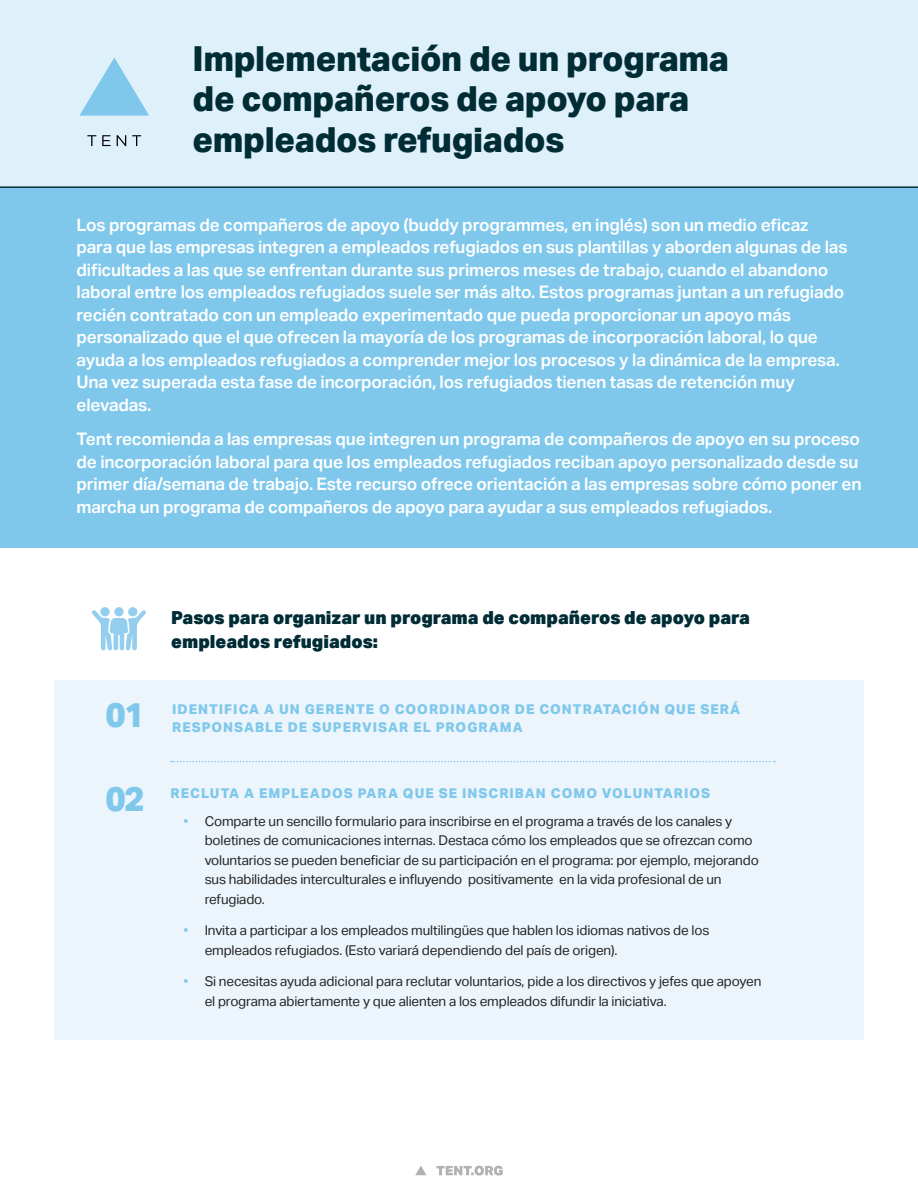
<style>
.page{position:relative;width:918px;height:1188px;background:#fff}
.page>*{position:absolute;margin:0;border:0;box-sizing:border-box;transform-origin:0 0}
.t1{font:800 34.5px/40.5px "Aktiv Grotesk";letter-spacing:-.01em;color:#002c36}
.t2{font:800 34.5px "Aktiv Grotesk";color:#7fc8ec}
.t3{font:900 18px/24px "Aktiv Grotesk";color:#002c36}
.t4{font:600 17.25px/22.5px "Aktiv Grotesk";letter-spacing:-.01em;color:#fff}
.t5{font:13.5px/19.5px "Aktiv Grotesk";letter-spacing:-.01em;color:#242322}
.t6{font:800 13.5px/18px "Aktiv Grotesk";letter-spacing:.075em;color:#7fc8ec}
.s1{color:#7fc8ec}
</style>
<div class="page">
<svg style="left:415px;top:1165px;width:12px;height:10px"></svg>
<svg style="left:436px;top:1166px;width:67px;height:9px"></svg>
<div style="left:54px;top:680px;width:810px;height:360px;background:#ecf5fc"></div>
<div style="left:0;top:0;width:918px;height:360px;background:#def0f9"></div>
<svg style="left:87px;top:135px;width:9px;height:11px"></svg>
<svg style="left:102px;top:135px;width:9px;height:11px"></svg>
<svg style="left:117px;top:135px;width:9px;height:11px"></svg>
<svg style="left:132px;top:135px;width:9px;height:11px"></svg>
<svg style="left:79px;top:58px;width:70px;height:58px"></svg>
<div style="left:0;top:188px;width:918px;height:359px;background:#7fc8ec"></div>
<hr style="left:0;top:186px;width:918px;height:2px;background:#002c36">
<svg style="left:92px;top:610px;width:54px;height:41px"></svg>
<div style="left:100px;top:607px;width:10px;height:9px;background:#94ceef;border-radius:50%"></div>
<div style="left:128px;top:607px;width:9px;height:9px;background:#94ceef;border-radius:50%"></div>
<div style="left:114px;top:607px;width:10px;height:9px;background:#94ceef;border-radius:50%"></div>
<svg style="left:171px;top:761px;width:604px;height:1px"></svg>
<h1 class="t1" style="left:193px;top:38px;width:538px">Implementación de un programa de compañeros de apoyo para empleados refugiados</h1>
<p class="t4" style="left:77px;top:213px;width:772px">Los programas de compañeros de apoyo (buddy programmes, en inglés) son un medio eficaz para que las empresas integren a empleados refugiados en sus plantillas y aborden algunas de las dificultades a las que se enfrentan durante sus primeros meses de trabajo, cuando el abandono laboral entre los empleados refugiados suele ser más alto. Estos programas juntan a un refugiado recién contratado con un empleado experimentado que pueda proporcionar un apoyo más personalizado que el que ofrecen la mayoría de los programas de incorporación laboral, lo que ayuda a los empleados refugiados a comprender mejor los procesos y la dinámica de la empresa.<br>Una vez superada esta fase de incorporación, los refugiados tienen tasas de retención muy elevadas.</p>
<p class="t4" style="left:77px;top:428px;width:787px">Tent recomienda a las empresas que integren un programa de compañeros de apoyo en su proceso de incorporación laboral para que los empleados refugiados reciban apoyo personalizado desde su primer día/semana de trabajo. Este recurso ofrece orientación a las empresas sobre cómo poner en marcha un programa de compañeros de apoyo para ayudar a sus empleados refugiados.</p>
<h1 class="t2" style="left:106px;top:693px;width:41px">01</h1>
<h1 class="t2" style="left:106px;top:777px;width:41px">02</h1>
<p class="t3" style="left:171px;top:605px;width:580px">Pasos para organizar un programa de compañeros de apoyo para empleados refugiados:</p>
<p class="t6" style="left:172px;top:700px;width:570px">IDENTIFICA A UN GERENTE O COORDINADOR DE CONTRATACIÓN QUE SERÁ<br>RESPONSABLE DE SUPERVISAR EL PROGRAMA</p>
<p class="t6" style="left:171px;top:784px;width:541px">RECLUTA A EMPLEADOS PARA QUE SE INSCRIBAN COMO VOLUNTARIOS</p>
<p class="t5" style="left:205px;top:812px;width:556px;text-indent:-21px"><span class="s1">•</span> Comparte un sencillo formulario para inscribirse en el programa a través de los canales y boletines de comunicaciones internas. Destaca cómo los empleados que se ofrezcan como voluntarios se pueden beneficiar de su participación en el programa: por ejemplo, mejorando sus habilidades interculturales e influyendo positivamente en la vida profesional de un refugiado.</p>
<p class="t5" style="left:205px;top:921px;width:506px;text-indent:-21px"><span class="s1">•</span> Invita a participar a los empleados multilingües que hablen los idiomas nativos de los empleados refugiados. (Esto variará dependiendo del país de origen).</p>
<p class="t5" style="left:205px;top:972px;width:558px;text-indent:-21px"><span class="s1">•</span> Si necesitas ayuda adicional para reclutar voluntarios, pide a los directivos y jefes que apoyen el programa abiertamente y que alienten a los empleados difundir la iniciativa.</p>
</div>
